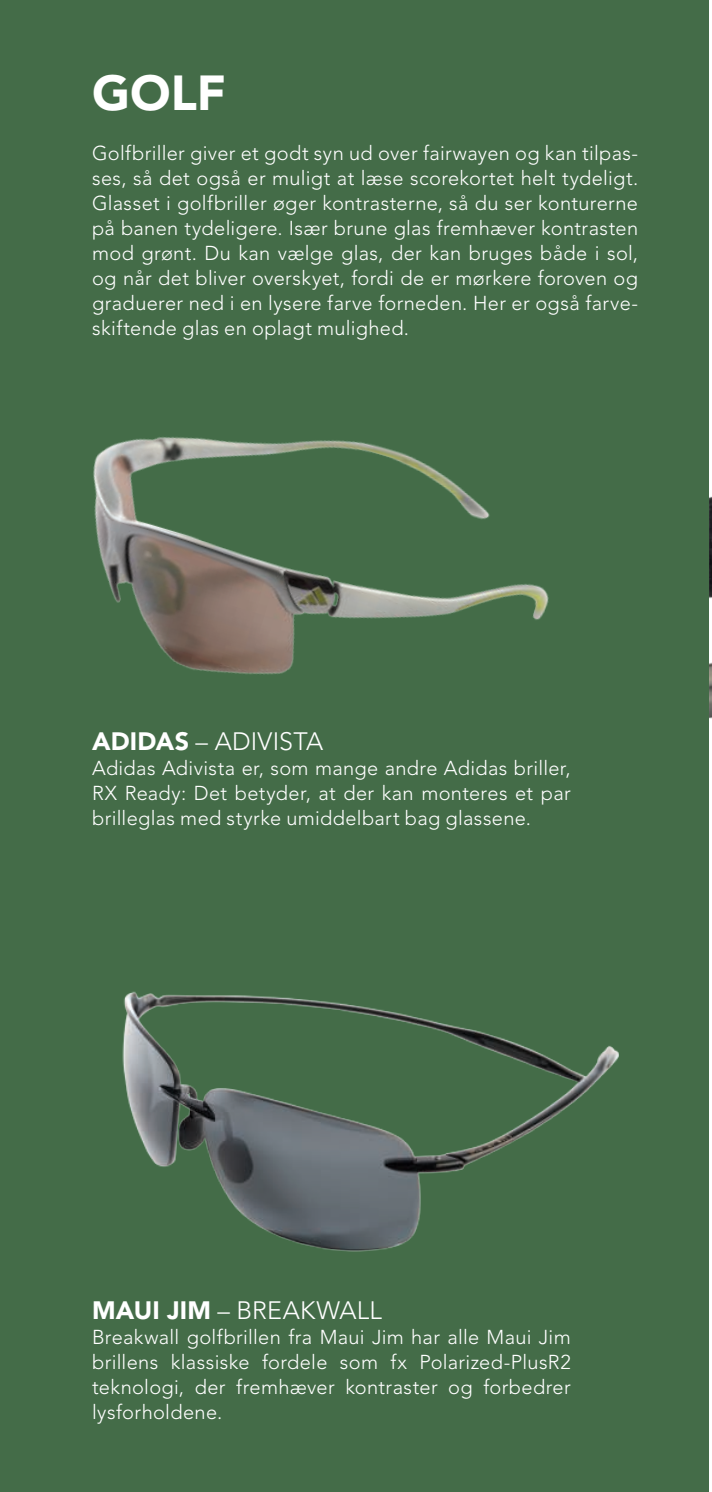
<style>
.page{position:relative;width:712px;height:1492px;background:#fff}
.page>*{position:absolute;margin:0;border:0;box-sizing:border-box;transform-origin:0 0}
.t1{font:900 48.75px "Avenir LT Std";color:#fff}
.t2{font:300 25px "Avenir LT Std";letter-spacing:.01em;color:#fff}
.t3{font:300 20px/25px "Avenir LT Std";letter-spacing:.02em;color:#fff;text-align:justify}
.s1{font-weight:900}
</style>
<div class="page">
<div style="left:0;top:0;width:709px;height:1491px;background:#446c48"></div>
<img style="left:709px;top:496px;width:3px;height:223px">
<img style="left:122px;top:991px;width:497px;height:261px">
<img style="left:93px;top:437px;width:456px;height:238px">
<h1 class="t1" style="left:92px;top:63px;width:135px">GOLF</h1>
<p class="t3" style="left:92px;top:142px;width:547px">Golfbriller giver et godt syn ud over fairwayen og kan tilpas&shy;ses, så det også er muligt at læse scorekortet helt tydeligt.<br>Glasset i golfbriller øger kontrasterne, så du ser konturerne på banen tydeligere. Især brune glas fremhæver kontrasten mod grønt. Du kan vælge glas, der kan bruges både i sol, og når det bliver overskyet, fordi de er mørkere foroven og graduerer ned i en lysere farve for neden. Her er også farve&shy;skiftende glas en oplagt mulighed.</p>
<p class="t2" style="left:92px;top:731px;width:232px"><span class="s1">ADIDAS</span> – ADIVISTA</p>
<p class="t3" style="left:92px;top:757px;width:480px">Adidas Adivista er, som mange andre Adidas briller, RX Ready: Det betyder, at der kan monteres et par brilleglas med styrke umiddelbart bag glassene.</p>
<p class="t2" style="left:92px;top:1300px;width:291px"><span class="s1">MAUI JIM</span> – BREAKWALL</p>
<p class="t3" style="left:92px;top:1326px;width:480px">Breakwall golfbrillen fra Maui Jim har alle Maui Jim brillens klassiske fordele som fx Polarized-PlusR2 teknologi, der fremhæver kontraster og forbedrer lysforholdene.</p>
</div>
